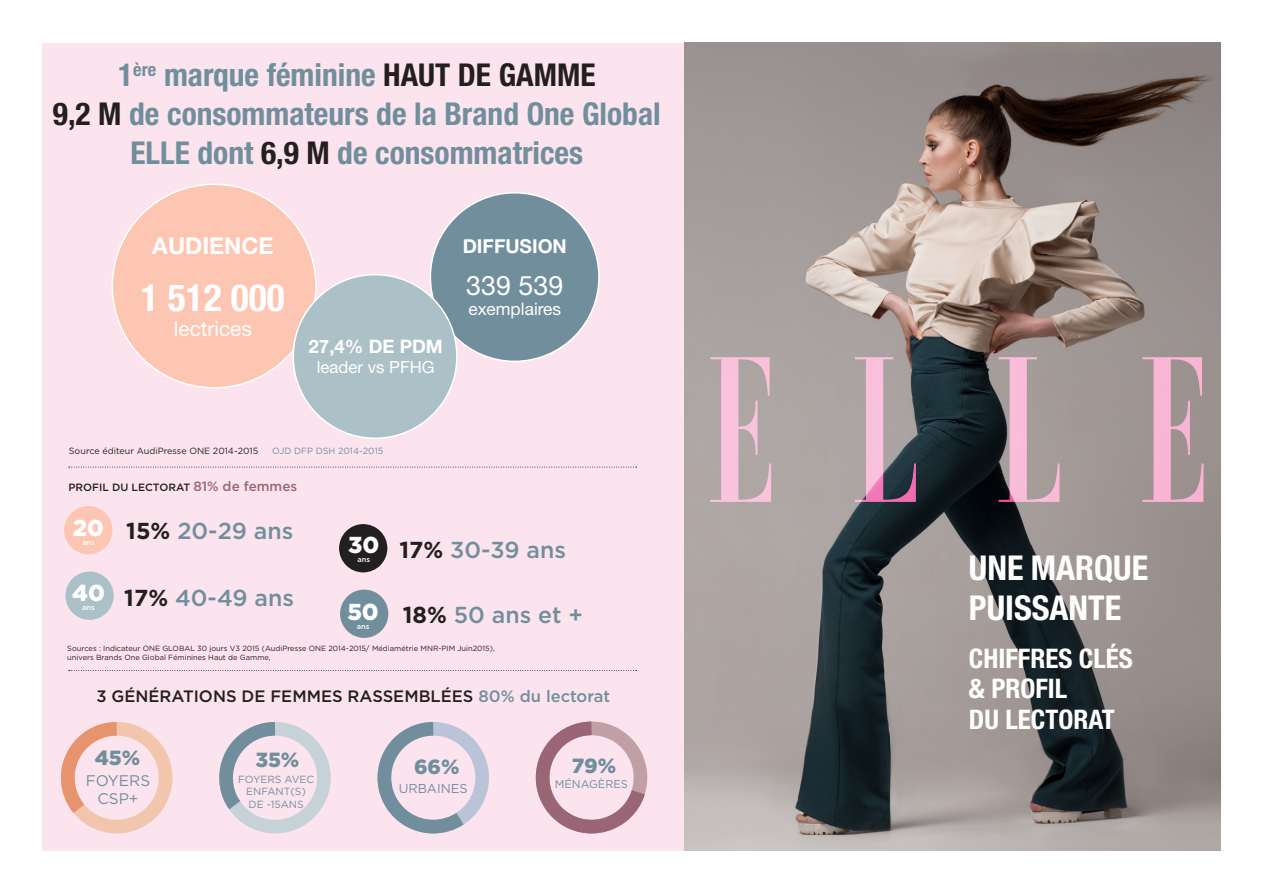
<style>
.page{position:relative;width:1263px;height:893px;background:#fff}
.page>*{position:absolute;margin:0;border:0;box-sizing:border-box;transform-origin:0 0}
.t1{font:700 condensed 37.5px "Helvetica Neue LT Std";color:#fff}
.t2{font:700 condensed 34.2px/40.5px "Helvetica Neue LT Std";color:#fff}
.t3{font:700 condensed 31.5px/39px "Helvetica Neue LT Std";color:#718e9c;text-align:center}
.t4{font:700 condensed 27px "Helvetica Neue LT Std";color:#fff}
.t5{font:26.85px "Helvetica Neue LT Std";color:#fff}
.t6{font:500 23.1px "Gotham";color:#718e9c}
.t7{font:700 23.1px "Helvetica Neue LT Std";color:#fff}
.t8{font:900 23.1px "Gotham";color:#fff}
.t9{font:20.85px "Helvetica Neue LT Std";color:#fff}
.t10{font:900 20.55px "Gotham";letter-spacing:-.005em;color:#718e9c}
.t11{font:700 19.2px "Helvetica Neue LT Std";color:#fff}
.t12{font:700 18.6px "Helvetica Neue LT Std";color:#fff}
.t13{font:17.25px "Helvetica Neue LT Std";color:#fff}
.t14{font:16.8px "Helvetica Neue LT Std";color:#fff}
.t15{font:500 16.5px "Gotham";color:#231f20}
.t16{font:15.45px/18.5px "Gotham";color:#718e9c;text-align:center}
.t17{font:12.9px "Gotham";color:#718e9c}
.t18{font:11.1px "Gotham";color:#718e9c}
.t19{font:500 10.5px "Gotham";color:#231f20}
.t20{font:10.35px "Gotham";color:#718e9c}
.t21{font:9px "Gotham";color:#231f20}
.t22{font:9px "Gotham";color:#718e9c}
.t23{font:7.5px/9px "Gotham";color:#231f20}
.t24{font:500 7.35px "Gotham";color:#fff}
.s1{color:#231f20}
.s2{font-size:13.5px;color:#9a6676}
.s3{font-weight:700;color:#231f20}
.s4{color:#718e9c}
</style>
<div class="page">
<div style="left:43px;top:43px;width:1177px;height:807px;background:#fce4ee"></div>
<div style="left:112px;top:184px;width:204px;height:204px;background:#fdc6b2;border-radius:50%"></div>
<div style="left:430px;top:193px;width:169px;height:168px;background:#718e9c;border-radius:50%"></div>
<div style="left:293px;top:275px;width:164px;height:163px;background:#acc0c7;border-radius:50%"></div>
<div style="left:64px;top:506px;width:48px;height:48px;background:#fdc6b2;border-radius:50%"></div>
<div style="left:339px;top:524px;width:48px;height:48px;background:#231f20;border-radius:50%"></div>
<div style="left:65px;top:571px;width:49px;height:49px;background:#acc0c7;border-radius:50%"></div>
<div style="left:340px;top:590px;width:48px;height:48px;background:#718e9c;border-radius:50%"></div>
<div style="left:61px;top:722px;width:111px;height:111px;border:14px solid #f2c6ad;border-radius:50%"></div>
<svg style="left:61px;top:722px;width:69px;height:106px"></svg>
<div style="left:377px;top:722px;width:112px;height:111px;border:14px solid #bac4d8;border-radius:50%"></div>
<svg style="left:377px;top:722px;width:102px;height:112px"></svg>
<div style="left:219px;top:722px;width:112px;height:111px;border:14px solid #c5d3d8;border-radius:50%"></div>
<svg style="left:219px;top:722px;width:70px;height:102px"></svg>
<svg style="left:535px;top:721px;width:113px;height:113px"></svg>
<svg style="left:69px;top:670px;width:568px;height:1px"></svg>
<svg style="left:69px;top:467px;width:568px;height:1px"></svg>
<img style="left:685px;top:43px;width:535px;height:807px">
<svg style="left:710px;top:357px;width:61px;height:145px;background:#cbb0b9"></svg>
<svg style="left:855px;top:357px;width:61px;height:145px;background:#ac94a0"></svg>
<svg style="left:998px;top:357px;width:61px;height:145px;background:#b39ba3"></svg>
<svg style="left:1142px;top:357px;width:61px;height:145px;background:#bf9faa"></svg>
<p class="t3" style="left:118px;top:55px;width:479px">1<sup>ère</sup> marque féminine <span class="s1">HAUT DE GAMME</span></p>
<p class="t3" style="left:53px;top:94px;width:609px"><span class="s1">9,2 M</span> de consommateurs de la Brand One Global<br>ELLE dont <span class="s1">6,9 M</span> de consommatrices</p>
<p class="t7" style="left:152px;top:231px;width:123px">AUDIENCE</p>
<p class="t1" style="left:141px;top:274px;width:145px">1 512 000</p>
<p class="t9" style="left:174px;top:316px;width:79px">lectrices</p>
<p class="t12" style="left:309px;top:334px;width:136px">27,4% DE PDM</p>
<p class="t14" style="left:317px;top:357px;width:119px">leader vs PFHG</p>
<p class="t11" style="left:463px;top:234px;width:106px">DIFFUSION</p>
<p class="t5" style="left:466px;top:269px;width:99px">339 539</p>
<p class="t13" style="left:468px;top:299px;width:94px">exemplaires</p>
<p class="t21" style="left:69px;top:445px;width:191px">Source éditeur AudiPresse ONE 2014-2015</p>
<p class="t22" style="left:272px;top:445px;width:113px">OJD DFP DSH 2014-2015</p>
<p class="t19" style="left:68px;top:481px;width:230px">PROFIL DU LECTORAT <span class="s2">81% de femmes</span></p>
<p class="t8" style="left:73px;top:512px;width:33px">20</p>
<p class="t6" style="left:126px;top:516px;width:168px"><span class="s3">15%</span> 20-29 ans</p>
<p class="t24" style="left:82px;top:537px;width:14px">ans</p>
<p class="t8" style="left:348px;top:529px;width:33px">30</p>
<p class="t24" style="left:357px;top:555px;width:14px">ans</p>
<p class="t8" style="left:72px;top:577px;width:34px">40</p>
<p class="t24" style="left:82px;top:602px;width:14px">ans</p>
<p class="t6" style="left:124px;top:582px;width:171px"><span class="s3">17%</span> 40-49 ans</p>
<p class="t8" style="left:347px;top:596px;width:33px">50</p>
<p class="t24" style="left:357px;top:622px;width:14px">ans</p>
<p class="t6" style="left:399px;top:535px;width:168px"><span class="s3">17%</span> 30-39 ans</p>
<p class="t6" style="left:403px;top:600px;width:182px"><span class="s3">18%</span> 50 ans et +</p>
<p class="t23" style="left:67px;top:644px;width:429px">Sources : Indicateur ONE GLOBAL 30 jours V3 2015 (AudiPresse ONE 2014-2015/ Médiamétrie MNR-PIM Juin2015), univers Brands One Global Féminines Haut de Gamme,</p>
<p class="t15" style="left:96px;top:685px;width:515px">3 GÉNÉRATIONS DE FEMMES RASSEMBLÉES <span class="s4">80% du lectorat</span></p>
<p class="t10" style="left:95px;top:744px;width:47px">45%</p>
<p class="t16" style="left:86px;top:770px;width:66px">FOYERS<br>CSP+</p>
<p class="t10" style="left:255px;top:745px;width:46px">35%</p>
<p class="t20" style="left:238px;top:772px;width:77px">FOYERS AVEC</p>
<p class="t20" style="left:246px;top:785px;width:61px">ENFANT(S)</p>
<p class="t20" style="left:249px;top:797px;width:57px">DE -15ANS</p>
<p class="t10" style="left:414px;top:753px;width:47px">66%</p>
<p class="t17" style="left:399px;top:780px;width:71px">URBAINES</p>
<p class="t10" style="left:572px;top:752px;width:46px">79%</p>
<p class="t18" style="left:555px;top:777px;width:75px">MÉNAGÈRES</p>
<p class="t2" style="left:969px;top:547px;width:181px">UNE MARQUE<br>PUISSANTE</p>
<p class="t4" style="left:969px;top:642px;width:165px">CHIFFRES CLÉS</p>
<p class="t4" style="left:969px;top:672px;width:100px">&amp; PROFIL</p>
<p class="t4" style="left:969px;top:702px;width:147px">DU LECTORAT</p>
</div>
